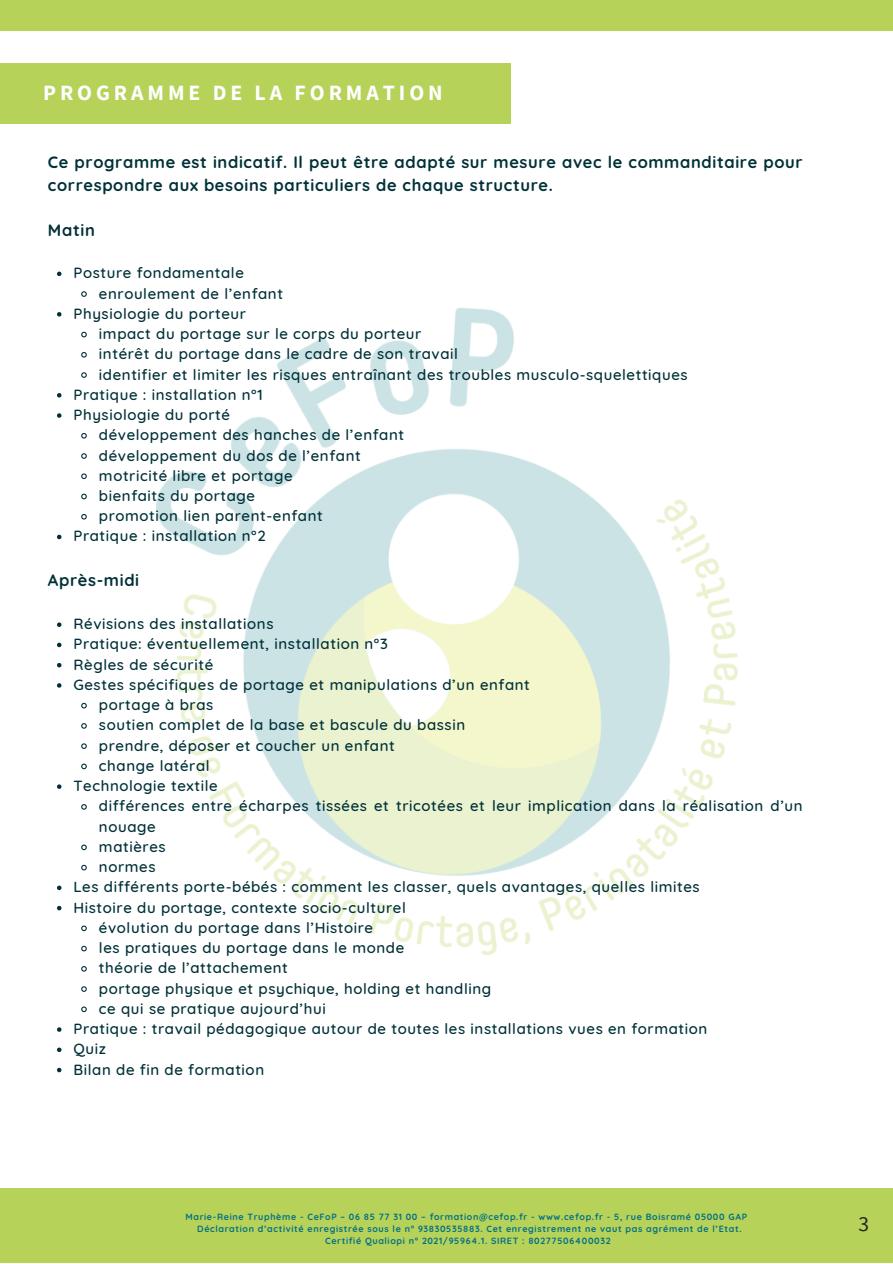
<style>
.page{position:relative;width:893px;height:1264px;background:#fff}
.page>*{position:absolute;margin:0;border:0;box-sizing:border-box;transform-origin:0 0}
.t1{font:700 21.75px "Source Sans Pro";letter-spacing:.18em;color:#fff}
.t2{font:21.3px "Source Sans Pro";color:#222}
.t3{font:700 16.5px/22.5px "Quicksand";letter-spacing:.04em;color:#003138}
.t4{font:500 15px "Quicksand";letter-spacing:.04em;color:#003138}
.t5{font:700 9px "Quicksand";letter-spacing:.07em;color:#047084}
</style>
<div class="page">
<img style="left:156px;top:308px;width:582px;height:647px">
<div style="left:0;top:1188px;width:892px;height:74px;background:#b6d259"></div>
<svg style="left:57px;top:271px;width:4px;height:5px"></svg>
<svg style="left:81px;top:291px;width:6px;height:6px"></svg>
<svg style="left:57px;top:312px;width:4px;height:4px"></svg>
<svg style="left:81px;top:331px;width:6px;height:7px"></svg>
<svg style="left:81px;top:352px;width:6px;height:6px"></svg>
<svg style="left:81px;top:372px;width:6px;height:6px"></svg>
<svg style="left:57px;top:393px;width:4px;height:4px"></svg>
<svg style="left:57px;top:413px;width:4px;height:5px"></svg>
<svg style="left:81px;top:433px;width:6px;height:6px"></svg>
<svg style="left:81px;top:453px;width:6px;height:6px"></svg>
<svg style="left:81px;top:473px;width:6px;height:6px"></svg>
<svg style="left:81px;top:493px;width:6px;height:7px"></svg>
<svg style="left:81px;top:514px;width:6px;height:6px"></svg>
<svg style="left:57px;top:534px;width:4px;height:5px"></svg>
<svg style="left:57px;top:622px;width:4px;height:5px"></svg>
<svg style="left:57px;top:642px;width:4px;height:5px"></svg>
<svg style="left:57px;top:663px;width:4px;height:4px"></svg>
<svg style="left:57px;top:683px;width:4px;height:4px"></svg>
<svg style="left:81px;top:702px;width:6px;height:7px"></svg>
<svg style="left:81px;top:723px;width:6px;height:6px"></svg>
<svg style="left:81px;top:743px;width:6px;height:6px"></svg>
<svg style="left:81px;top:763px;width:6px;height:7px"></svg>
<svg style="left:57px;top:784px;width:4px;height:5px"></svg>
<svg style="left:81px;top:804px;width:6px;height:6px"></svg>
<svg style="left:81px;top:844px;width:6px;height:7px"></svg>
<svg style="left:81px;top:864px;width:6px;height:7px"></svg>
<svg style="left:57px;top:885px;width:4px;height:5px"></svg>
<svg style="left:57px;top:905px;width:4px;height:5px"></svg>
<svg style="left:81px;top:925px;width:6px;height:7px"></svg>
<svg style="left:81px;top:945px;width:6px;height:7px"></svg>
<svg style="left:81px;top:966px;width:6px;height:6px"></svg>
<svg style="left:81px;top:986px;width:6px;height:6px"></svg>
<svg style="left:81px;top:1006px;width:6px;height:6px"></svg>
<svg style="left:57px;top:1027px;width:4px;height:4px"></svg>
<svg style="left:57px;top:1047px;width:4px;height:5px"></svg>
<svg style="left:57px;top:1067px;width:4px;height:5px"></svg>
<div style="left:0;top:0;width:892px;height:30px;background:#b6d259"></div>
<div style="left:0;top:64px;width:510px;height:59px;background:#b6d259"></div>
<h1 class="t1" style="left:43px;top:78px;width:401px">PORORTGARGAEMME DE LA FORMATION</h1>
<p class="t3" style="left:48px;top:151px;width:756px">Ce programme est indicatif. Il peut être adapté sur mesure avec le commanditaire pour correspondre aux besoins particuliers de chaque structure.</p>
<p class="t3" style="left:48px;top:218px;width:48px">Matin</p>
<p class="t4" style="left:73px;top:263px;width:172px">Posture fondamentale</p>
<p class="t4" style="left:99px;top:283px;width:186px">enroulement de l’enfant</p>
<p class="t4" style="left:73px;top:304px;width:174px">Physiologie du porteur</p>
<p class="t4" style="left:99px;top:324px;width:324px">impact du portage sur le corps du porteur</p>
<p class="t4" style="left:99px;top:344px;width:360px">intérêt du portage dans le cadre de son travail</p>
<p class="t4" style="left:99px;top:364px;width:590px">identifier et limiter les risques entraînant des troubles musculo-squelettiques</p>
<p class="t4" style="left:73px;top:385px;width:191px">Pratique : installation n°1</p>
<p class="t4" style="left:73px;top:405px;width:158px">Physiologie du porté</p>
<p class="t4" style="left:99px;top:425px;width:306px">développement des hanches de l’enfant</p>
<p class="t4" style="left:99px;top:445px;width:263px">développement du dos de l’enfant</p>
<p class="t4" style="left:99px;top:466px;width:195px">motricité libre et portage</p>
<p class="t4" style="left:99px;top:486px;width:158px">bienfaits du portage</p>
<p class="t4" style="left:99px;top:506px;width:225px">promotion lien parent-enfant</p>
<p class="t4" style="left:73px;top:526px;width:194px">Pratique : installation n°2</p>
<p class="t3" style="left:48px;top:569px;width:93px">Après-midi</p>
<p class="t4" style="left:73px;top:614px;width:201px">Révisions des installations</p>
<p class="t4" style="left:73px;top:634px;width:316px">Pratique: éventuellement, installation n°3</p>
<p class="t4" style="left:73px;top:654px;width:141px">Règles de sécurité</p>
<p class="t4" style="left:73px;top:675px;width:458px">Gestes spécifiques de portage et manipulations d’un enfant</p>
<p class="t4" style="left:99px;top:695px;width:116px">portage à bras</p>
<p class="t4" style="left:99px;top:715px;width:368px">soutien complet de la base et bascule du bassin</p>
<p class="t4" style="left:99px;top:735px;width:297px">prendre, déposer et coucher un enfant</p>
<p class="t4" style="left:99px;top:756px;width:112px">change latéral</p>
<p class="t4" style="left:73px;top:776px;width:146px">Technologie textile</p>
<p class="t4" style="left:99px;top:796px;width:705px">différences entre écharpes tissées et tricotées et leur implication dans la réalisation d’un</p>
<p class="t4" style="left:99px;top:816px;width:58px">nouage</p>
<p class="t4" style="left:99px;top:836px;width:68px">matières</p>
<p class="t4" style="left:99px;top:857px;width:58px">normes</p>
<p class="t4" style="left:73px;top:877px;width:627px">Les différents porte-bébés : comment les classer, quels avantages, quelles limites</p>
<p class="t4" style="left:73px;top:897px;width:334px">Histoire du portage, contexte socio-culturel</p>
<p class="t4" style="left:99px;top:917px;width:276px">évolution du portage dans l’Histoire</p>
<p class="t4" style="left:99px;top:938px;width:307px">les pratiques du portage dans le monde</p>
<p class="t4" style="left:99px;top:958px;width:190px">théorie de l’attachement</p>
<p class="t4" style="left:99px;top:978px;width:394px">portage physique et psychique, holding et handling</p>
<p class="t4" style="left:99px;top:998px;width:228px">ce qui se pratique aujourd’hui</p>
<p class="t4" style="left:73px;top:1019px;width:635px">Pratique : travail pédagogique autour de toutes les installations vues en formation</p>
<p class="t4" style="left:73px;top:1039px;width:34px">Quiz</p>
<p class="t4" style="left:73px;top:1059px;width:192px">Bilan de fin de formation</p>
<p class="t5" style="left:185px;top:1210px;width:563px">Marie-Reine Truphème - CeFoP – 06 85 77 31 00 – formation@cefop.fr - www.cefop.fr - 5, rue Boisramé 05000 GAP</p>
<p class="t5" style="left:197px;top:1222px;width:545px">Déclaration d’activité enregistrée sous le n° 93830535883. Cet enregistrement ne vaut pas agrément de l’Etat.</p>
<p class="t5" style="left:325px;top:1234px;width:287px">Certifié Qualiopi n° 2021/95964.1. SIRET : 80277506400032</p>
<h2 class="t2" style="left:858px;top:1209px;width:12px">3</h2>
</div>
